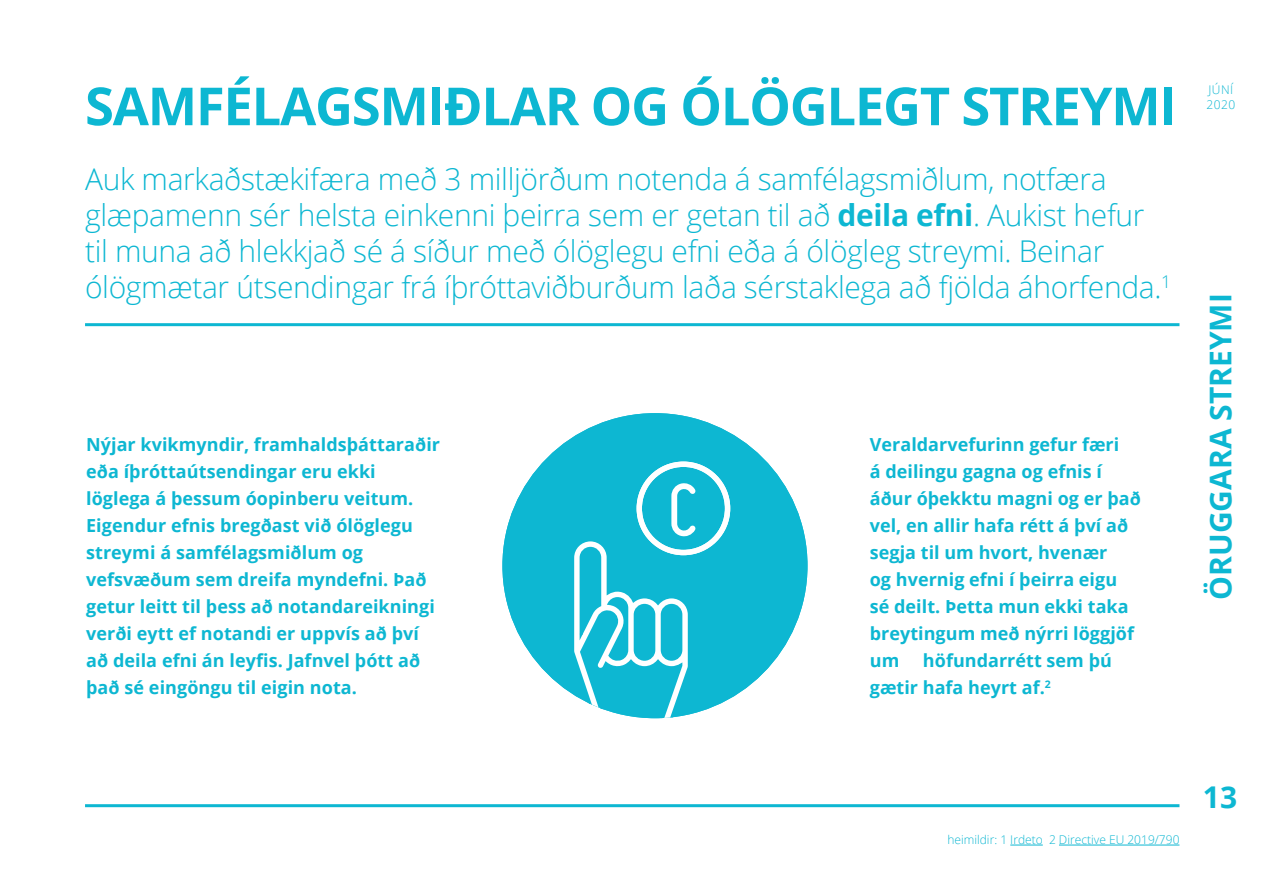
<style>
.page{position:relative;width:1263px;height:893px;background:#fff}
.page>*{position:absolute;margin:0;border:0;box-sizing:border-box;transform-origin:0 0}
.t1{font:700 52.5px "Open Sans";letter-spacing:-.025em;color:#0db7d2}
.t2{font:300 30px/36px "Open Sans";letter-spacing:-.01em;color:#0db7d2}
.t3{font:700 30px "Open Sans";color:#0db7d2}
.t4{font:700 18px/27px "Open Sans";letter-spacing:.005em;color:#0db7d2}
.t5{font:300 12px "Open Sans";color:#0db7d2}
.t6{font:300 12px/15px "Open Sans";letter-spacing:.04em;color:#0db7d2}
.s1{font-weight:700}
</style>
<div class="page">
<hr style="left:1010px;top:845px;width:33px;height:1px;background:#0db7d2">
<hr style="left:1059px;top:845px;width:120px;height:1px;background:#0db7d2">
<hr style="left:85px;top:323px;width:1094px;height:3px;background:#0db7d2">
<hr style="left:85px;top:804px;width:1094px;height:3px;background:#0db7d2">
<div style="left:502px;top:413px;width:305px;height:305px;background:#0db7d2;border-radius:50%"></div>
<div style="left:637px;top:462px;width:93px;height:93px;border:5px solid #fff;border-radius:50%"></div>
<svg style="left:570px;top:481px;width:129px;height:237px"></svg>
<h1 class="t1" style="left:85px;top:69px;width:1093px">SAMFÉLAGSMIÐLAR OG ÓLÖGLEGT STREYMI</h1>
<p class="t2" style="left:85px;top:160px;width:1087px">Auk markaðstækifæra með 3 milljörðum notenda á samfélagsmiðlum, notfæra glæpamenn sér helsta einkenni þeirra sem er getan til að <span class="s1">deila efni</span>. Aukist hefur til muna að hlekkjað sé á síður með ólöglegu efni eða á ólögleg streymi. Beinar ólögmætar útsendingar frá íþróttaviðburðum laða sérstaklega að fjölda áhorfenda.<sup>1</sup></p>
<p class="t4" style="left:86px;top:431px;width:355px">Nýjar kvikmyndir, framhaldsþáttaraðir eða íþróttaútsendingar eru ekki löglega á þessum óopinberu veitum.<br>Eigendur efnis bregðast við ólöglegu streymi á samfélagsmiðlum og vefsvæðum sem dreifa myndefni. Það getur leitt til þess að notandareikningi verði eytt ef notandi er uppvís að því að deila efni án leyfis. Jafnvel þótt að það sé eingöngu til eigin nota.</p>
<p class="t4" style="left:870px;top:431px;width:273px">Veraldarvefurinn gefur færi<br>á deilingu gagna og efnis í áður óþekktu magni og er það vel, en allir hafa rétt á því að segja til um hvort, hvenær<br>og hvernig efni í þeirra eigu sé deilt. Þetta mun ekki taka breytingum með nýrri löggjöf um</p>
<p class="t4" style="left:870px;top:647px;width:244px;text-indent:53px">höfundarrétt sem þú gætir hafa heyrt af.<sup>2</sup></p>
<p class="t6" style="left:1206px;top:82px;width:30px">JÚNÍ<br>2020</p>
<h2 class="t3" style="left:1199px;top:600px;width:308px;rotate:-90deg">ÖRUGGARA STREYMI</h2>
<p class="t5" style="left:947px;top:831px;width:234px">heimildir: 1 Irdeto 2 Directive EU 2019/790</p>
<h2 class="t3" style="left:1203px;top:776px;width:36px">13</h2>
</div>
